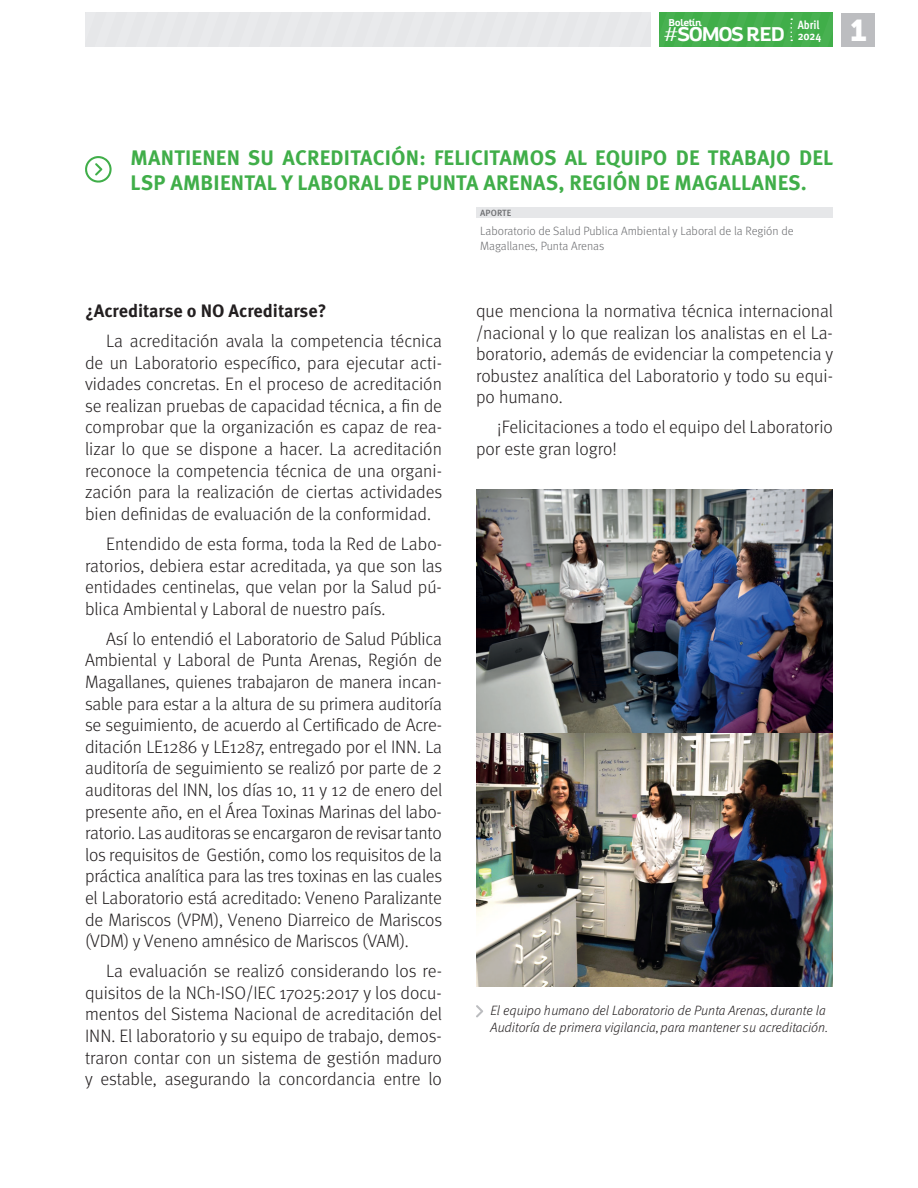
<style>
.page{position:relative;width:918px;height:1188px;background:#fff}
.page>*{position:absolute;margin:0;border:0;box-sizing:border-box;transform-origin:0 0}
.t1{font:30px "Museo Sans 900";color:#fff}
.t2{font:700 21px/25.2px "Meta Pro";letter-spacing:.01em;color:#40ae49}
.t3{font:700 19.2px "Altair";letter-spacing:-.04em;color:#fff}
.t4{font:300 18px/21.6px "Meta Pro";color:#231f20;text-align:justify}
.t5{font:700 18px "Meta Pro";color:#231f20}
.t6{font:italic 300 13.5px/16.2px "Meta Pro";color:#231f20}
.t7{font:300 12px/14.4px "Meta Pro";color:#6c6d70}
.t8{font:700 condensed 12px/10.5px "Meta Pro";color:#fff}
.t9{font:700 9.6px "Altair";color:#fff}
.t10{font:500 9px "Meta Pro";letter-spacing:.01em;color:#6c6d70}
.s1{font-weight:300}
</style>
<div class="page">
<div style="left:659px;top:13px;width:174px;height:34px;background:#42af4b"></div>
<div style="left:85px;top:13px;width:566px;height:34px;background:#e6e7e9"></div>
<div style="left:841px;top:13px;width:34px;height:34px;background:#bcbdc0"></div>
<svg style="left:85px;top:156px;width:27px;height:27px"></svg>
<div style="left:476px;top:207px;width:357px;height:10px;background:#e6e7e9"></div>
<img style="left:476px;top:489px;width:357px;height:498px">
<svg style="left:476px;top:1005px;width:7px;height:13px"></svg>
<p class="t9" style="left:669px;top:16px;width:34px">Boletín</p>
<p class="t3" style="left:663px;top:22px;width:123px"><span class="s1">#</span>SOMOS RED</p>
<h1 class="t1" style="left:850px;top:13px;width:18px">1</h1>
<p class="t8" style="left:798px;top:19px;width:25px">Abril<br>2024</p>
<p class="t2" style="left:131px;top:143px;width:704px">MANTIENEN SU ACREDITACIÓN: FELICITAMOS AL EQUIPO DE TRABAJO DEL<br>LSP AMBIENTAL Y LABORAL DE PUNTA ARENAS, REGIÓN DE MAGALLANES.</p>
<p class="t10" style="left:480px;top:205px;width:33px">APORTE</p>
<p class="t5" style="left:85px;top:297px;width:243px">¿Acreditarse o NO Acreditarse?</p>
<p class="t4" style="left:85px;top:329px;width:359px;text-indent:21px">La acreditación avala la competencia técnica de un Laboratorio específico, para ejecutar acti&shy;vidades concretas. En el proceso de acreditación se realizan pruebas de capacidad técnica, a fin de comprobar que la organización es capaz de rea&shy;lizar lo que se dispone a hacer. La acreditación reconoce la competencia técnica de una organi&shy;zación para la realización de ciertas actividades bien definidas de evaluación de la conformidad.</p>
<p class="t4" style="left:85px;top:532px;width:359px;text-indent:21px">Entendido de esta forma, toda la Red de Labo&shy;ratorios, debiera estar acreditada, ya que son las entidades centinelas, que velan por la Salud pú&shy;blica Ambiental y Laboral de nuestro país.</p>
<p class="t4" style="left:85px;top:627px;width:359px;text-indent:21px">Así lo entendió el Laboratorio de Salud Pública Ambiental y Laboral de Punta Arenas, Región de Magallanes, quienes trabajaron de manera incan&shy;sable para estar a la altura de su primera auditoría se seguimiento, de acuerdo al Certificado de Acre&shy;ditación LE1286 y LE1287, entregado por el INN. La auditoría de seguimiento se realizó por parte de 2 auditoras del INN, los días 10, 11 y 12 de enero del presente año, en el Área Toxinas Marinas del labo&shy;ratorio. Las auditoras se encargaron de revisar tanto los requisitos de Gestión, como los requisitos de la práctica analítica para las tres toxinas en las cuales el Laboratorio está acreditado: Veneno Paralizante de Mariscos (VPM), Veneno Diarreico de Mariscos (VDM) y Veneno amnésico de Mariscos (VAM).</p>
<p class="t4" style="left:85px;top:959px;width:359px;text-indent:21px">La evaluación se realizó considerando los re&shy;quisitos de la NCh-ISO/IEC 17025:2017 y los docu&shy;mentos del Sistema Nacional de acreditación del INN. El laboratorio y su equipo de trabajo, demos&shy;traron contar con un sistema de gestión maduro y estable, asegurando la concordancia entre lo</p>
<p class="t7" style="left:480px;top:223px;width:315px">Laboratorio de Salud Publica Ambiental y Laboral de la Región de<br>Magallanes, Punta Arenas</p>
<p class="t4" style="left:476px;top:299px;width:359px">que menciona la normativa técnica internacional /nacional y lo que realizan los analistas en el La&shy;boratorio, además de evidenciar la competencia y robustez analítica del Laboratorio y todo su equi&shy;po humano.</p>
<p class="t4" style="left:476px;top:415px;width:358px;text-indent:21px">¡Felicitaciones a todo el equipo del Laboratorio por este gran logro!</p>
<p class="t6" style="left:490px;top:1002px;width:340px">El equipo humano del Laboratorio de Punta Arenas, durante la<br>Auditoría de primera vigilancia, para mantener su acreditación.</p>
</div>
